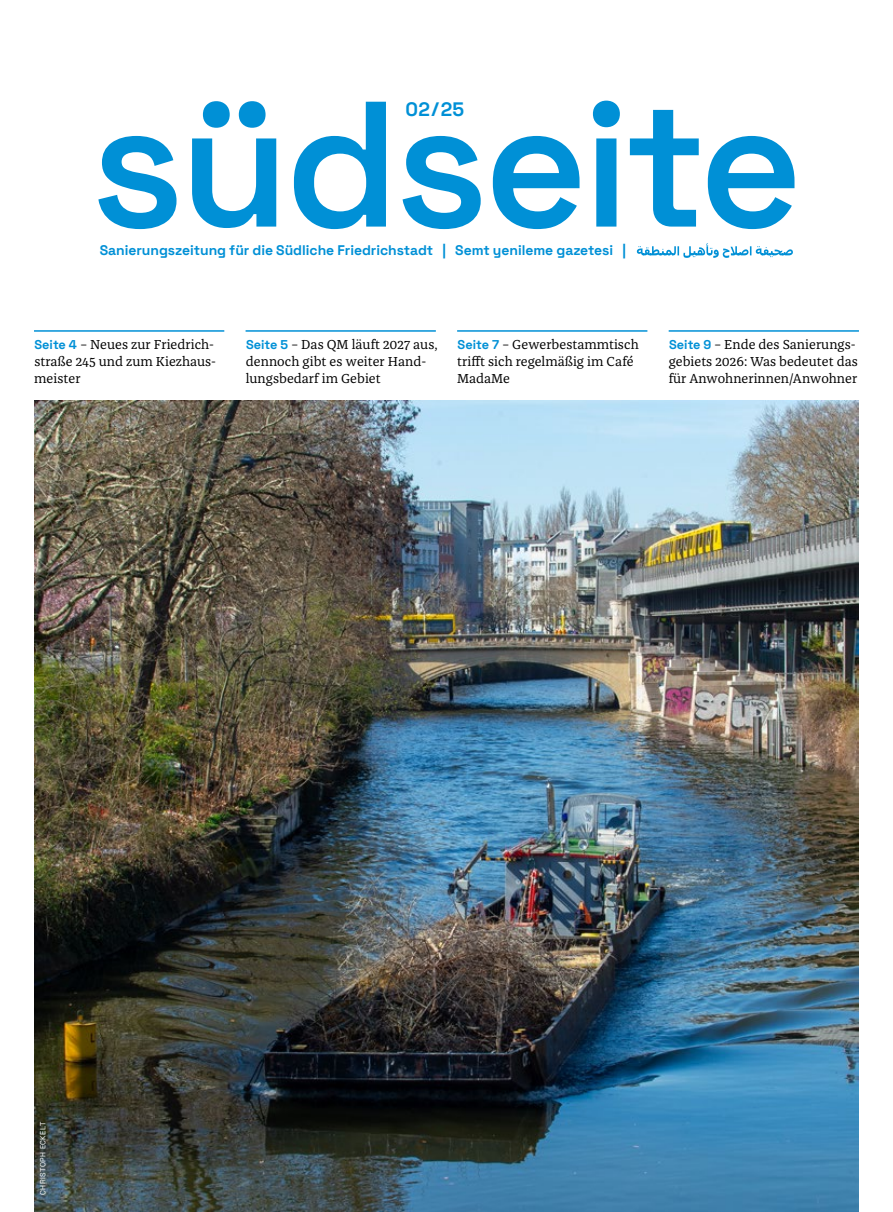
<style>
.page{position:relative;width:893px;height:1212px;background:#fff}
.page>*{position:absolute;margin:0;border:0;box-sizing:border-box;transform-origin:0 0}
.t1{font:300 178.35px "Space Grotesk";letter-spacing:-.025em;color:#0090d6}
.t2{font:300 19.5px "Space Grotesk";color:#0090d6}
.t3{font:300 13.95px "Space Grotesk";color:#0090d6}
.t4{font:13.5px/17px "Franziska Pro";color:#000}
.t5{font:300 7.5px "Space Grotesk";letter-spacing:.06em;color:#fff}
.s1{font-family:"Space Grotesk";font-weight:300;font-size:12.75px;color:#0090d6}
</style>
<div class="page">
<img style="left:34px;top:400px;width:825px;height:812px">
<hr style="left:34px;top:330px;width:190px;height:2px;background:#0090d6">
<hr style="left:246px;top:330px;width:190px;height:2px;background:#0090d6">
<hr style="left:457px;top:330px;width:190px;height:2px;background:#0090d6">
<hr style="left:669px;top:330px;width:190px;height:2px;background:#0090d6">
<svg style="left:637px;top:243px;width:156px;height:15px"></svg>
<h1 class="t1" style="left:91px;top:34px;width:713px">südseite</h1>
<h2 class="t2" style="left:406px;top:95px;width:60px">02/25</h2>
<p class="t3" style="left:100px;top:240px;width:528px">Sanierungszeitung für die Südliche Friedrichstadt | Semt yenileme gazetesi |</p>
<p class="t4" style="left:34px;top:336px;width:183px"><span class="s1">Seite 4</span> – Neues zur Friedrich&shy;straße 245 und zum Kiezhaus&shy;meister</p>
<p class="t4" style="left:246px;top:336px;width:194px"><span class="s1">Seite 5</span> – Das QM läuft 2027 aus, dennoch gibt es weiter Hand&shy;lungsbedarf im Gebiet</p>
<p class="t4" style="left:457px;top:336px;width:183px"><span class="s1">Seite 7</span> – Gewerbestammtisch trifft sich regelmäßig im Café<br>MadaMe</p>
<p class="t4" style="left:669px;top:336px;width:191px"><span class="s1">Seite 9</span> – Ende des Sanierungs&shy;gebiets 2026: Was bedeutet das für Anwohnerinnen/Anwohner</p>
<p class="t5" style="left:38px;top:1195px;width:75px;rotate:-90deg">CHRISTOPH ECKELT</p>
</div>
